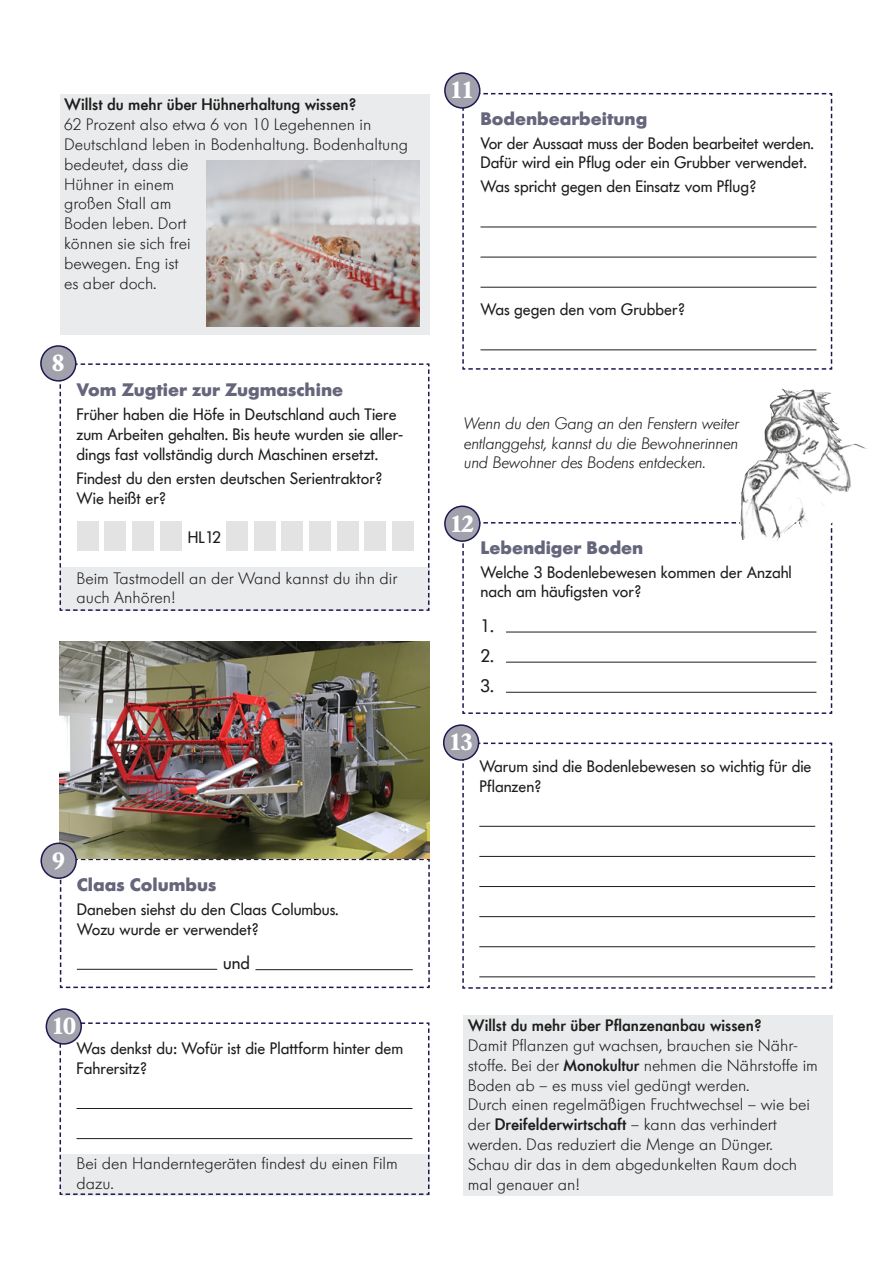
<style>
.page{position:relative;width:893px;height:1263px;background:#fff}
.page>*{position:absolute;margin:0;border:0;box-sizing:border-box;transform-origin:0 0}
.t1{font:700 24px "Garamond Berth BQ";letter-spacing:-.09em;color:#fff}
.t2{font:700 18px "Futura BQ";color:#65657b}
.t3{font:18px/30.2px "Futura BQ";color:#1d1d1b;text-align:justify}
.t4{font:300 16.5px/19.8px "Futura BQ";color:#1d1d1b}
.t5{font:16.5px/19.8px "Futura BQ";color:#1d1d1b}
.t6{font:italic 300 16.5px/19.8px "Futura BQ";color:#1d1d1b;text-align:justify}
.t7{font:500 16.5px "Futura BQ";color:#1d1d1b}
.s1{font-weight:500}
</style>
<div class="page">
<svg style="left:59px;top:363px;width:371px;height:248px"></svg>
<div style="left:41px;top:346px;width:35px;height:35px;background:#a0a1ab;border-radius:50%"></div>
<div style="left:40px;top:345px;width:37px;height:37px;border:2px solid #1e1752;border-radius:50%"></div>
<div style="left:77px;top:521px;width:21px;height:30px;background:#e3e3e3"></div>
<div style="left:105px;top:521px;width:21px;height:30px;background:#e3e3e3"></div>
<div style="left:133px;top:521px;width:21px;height:30px;background:#e3e3e3"></div>
<div style="left:160px;top:521px;width:21px;height:30px;background:#e3e3e3"></div>
<div style="left:226px;top:521px;width:22px;height:30px;background:#e3e3e3"></div>
<div style="left:254px;top:521px;width:21px;height:30px;background:#e3e3e3"></div>
<div style="left:282px;top:521px;width:21px;height:30px;background:#e3e3e3"></div>
<div style="left:309px;top:521px;width:22px;height:30px;background:#e3e3e3"></div>
<div style="left:337px;top:521px;width:21px;height:30px;background:#e3e3e3"></div>
<div style="left:365px;top:521px;width:21px;height:30px;background:#e3e3e3"></div>
<div style="left:392px;top:521px;width:21px;height:30px;background:#e3e3e3"></div>
<svg style="left:59px;top:859px;width:371px;height:130px"></svg>
<hr style="left:77px;top:969px;width:140px;height:1px;background:#1d1d1b">
<hr style="left:255px;top:969px;width:158px;height:1px;background:#1d1d1b">
<svg style="left:462px;top:92px;width:371px;height:278px"></svg>
<hr style="left:480px;top:227px;width:336px;height:1px;background:#1d1d1b">
<hr style="left:480px;top:257px;width:336px;height:1px;background:#1d1d1b">
<hr style="left:480px;top:287px;width:336px;height:1px;background:#1d1d1b">
<hr style="left:480px;top:350px;width:336px;height:1px;background:#1d1d1b">
<div style="left:445px;top:73px;width:35px;height:35px;background:#a0a1ab;border-radius:50%"></div>
<div style="left:444px;top:72px;width:36px;height:37px;border:2px solid #1e1752;border-radius:50%"></div>
<div style="left:463px;top:1014px;width:370px;height:181px;background:#e9ebed"></div>
<svg style="left:462px;top:521px;width:371px;height:193px"></svg>
<hr style="left:506px;top:632px;width:310px;height:1px;background:#1d1d1b">
<hr style="left:506px;top:662px;width:310px;height:1px;background:#1d1d1b">
<hr style="left:506px;top:692px;width:310px;height:1px;background:#1d1d1b">
<div style="left:445px;top:506px;width:35px;height:35px;background:#a0a1ab;border-radius:50%"></div>
<div style="left:444px;top:505px;width:36px;height:37px;border:2px solid #1e1752;border-radius:50%"></div>
<svg style="left:462px;top:742px;width:371px;height:247px"></svg>
<hr style="left:479px;top:826px;width:336px;height:1px;background:#1d1d1b">
<hr style="left:479px;top:856px;width:336px;height:1px;background:#1d1d1b">
<hr style="left:479px;top:886px;width:336px;height:1px;background:#1d1d1b">
<hr style="left:479px;top:916px;width:336px;height:1px;background:#1d1d1b">
<hr style="left:479px;top:946px;width:336px;height:1px;background:#1d1d1b">
<hr style="left:479px;top:976px;width:336px;height:1px;background:#1d1d1b">
<div style="left:444px;top:725px;width:35px;height:35px;background:#a0a1ab;border-radius:50%"></div>
<div style="left:443px;top:724px;width:36px;height:37px;border:2px solid #1e1752;border-radius:50%"></div>
<div style="left:60px;top:94px;width:370px;height:241px;background:#e9ebed"></div>
<svg style="left:59px;top:1022px;width:371px;height:174px"></svg>
<div style="left:46px;top:1009px;width:35px;height:35px;background:#a0a1ab;border-radius:50%"></div>
<div style="left:46px;top:1008px;width:36px;height:37px;border:2px solid #1e1752;border-radius:50%"></div>
<svg style="left:775px;top:389px;width:11px;height:11px"></svg>
<img style="left:60px;top:642px;width:370px;height:217px">
<img style="left:207px;top:161px;width:212px;height:165px">
<div style="left:41px;top:843px;width:35px;height:35px;background:#a0a1ab;border-radius:50%"></div>
<div style="left:40px;top:842px;width:37px;height:37px;border:2px solid #1e1752;border-radius:50%"></div>
<p class="t7" style="left:64px;top:94px;width:294px">Willst du mehr über Hühnerhaltung wissen?</p>
<p class="t4" style="left:64px;top:114px;width:345px">62 Prozent also etwa 6 von 10 Legehennen in<br>Deutschland leben in Bodenhaltung. Bodenhaltung bedeutet, dass die<br>Hühner in einem<br>großen Stall am<br>Boden leben. Dort<br>können sie sich frei<br>bewegen. Eng ist<br>es aber doch.</p>
<h1 class="t1" style="left:52px;top:349px;width:15px">8</h1>
<p class="t2" style="left:77px;top:378px;width:268px">Vom Zugtier zur Zugmaschine</p>
<p class="t5" style="left:77px;top:404px;width:328px">Früher haben die Höfe in Deutschland auch Tiere zum Arbeiten gehalten. Bis heute wurden sie aller&shy;dings fast vollständig durch Maschinen ersetzt.</p>
<p class="t5" style="left:77px;top:468px;width:307px">Findest du den ersten deutschen Serientraktor?<br>Wie heißt er?</p>
<p class="t5" style="left:188px;top:527px;width:35px">HL12</p>
<p class="t4" style="left:77px;top:568px;width:322px">Beim Tastmodell an der Wand kannst du ihn dir auch Anhören!</p>
<h1 class="t1" style="left:52px;top:846px;width:15px">9</h1>
<p class="t2" style="left:77px;top:873px;width:141px">Claas Columbus</p>
<p class="t5" style="left:77px;top:899px;width:263px">Daneben siehst du den Claas Columbus.<br>Wozu wurde er verwendet?</p>
<p class="t3" style="left:223px;top:948px;width:28px">und</p>
<h1 class="t1" style="left:51px;top:1012px;width:26px">10</h1>
<p class="t5" style="left:77px;top:1038px;width:328px">Was denkst du: Wofür ist die Plattform hinter dem<br>Fahrersitz?</p>
<p class="t4" style="left:77px;top:1153px;width:323px">Bei den Handerntegeräten findest du einen Film dazu.</p>
<h1 class="t1" style="left:450px;top:76px;width:26px">11</h1>
<p class="t2" style="left:480px;top:106px;width:168px">Bodenbearbeitung</p>
<p class="t5" style="left:480px;top:133px;width:335px">Vor der Aussaat muss der Boden bearbeitet werden.<br>Dafür wird ein Pflug oder ein Grubber verwendet.</p>
<p class="t5" style="left:480px;top:177px;width:277px">Was spricht gegen den Einsatz vom Pflug?</p>
<p class="t5" style="left:480px;top:300px;width:206px">Was gegen den vom Grubber?</p>
<p class="t6" style="left:463px;top:413px;width:277px">Wenn du den Gang an den Fenstern weiter entlanggehst, kannst du die Bewohnerinnen und Bewohner des Bodens entdecken.</p>
<h1 class="t1" style="left:450px;top:509px;width:26px">12</h1>
<p class="t2" style="left:480px;top:535px;width:164px">Lebendiger Boden</p>
<p class="t5" style="left:480px;top:562px;width:313px">Welche 3 Bodenlebewesen kommen der Anzahl nach am häufigsten vor?</p>
<p class="t3" style="left:480px;top:610px;width:15px">1.<br>2.<br>3.</p>
<h1 class="t1" style="left:449px;top:728px;width:26px">13</h1>
<p class="t5" style="left:479px;top:756px;width:334px">Warum sind die Bodenlebewesen so wichtig für die<br>Pflanzen?</p>
<p class="t7" style="left:468px;top:1015px;width:295px">Willst du mehr über Pflanzenanbau wissen?</p>
<p class="t4" style="left:468px;top:1035px;width:352px">Damit Pflanzen gut wachsen, brauchen sie Nähr&shy;stoffe. Bei der <span class="s1">Monokultur</span> nehmen die Nährstoffe im Boden ab – es muss viel gedüngt werden.<br>Durch einen regelmäßigen Fruchtwechsel – wie bei der <span class="s1">Dreifelderwirtschaft</span> – kann das verhindert werden. Das reduziert die Menge an Dünger.<br>Schau dir das in dem abgedunkelten Raum doch mal genauer an!</p>
</div>
